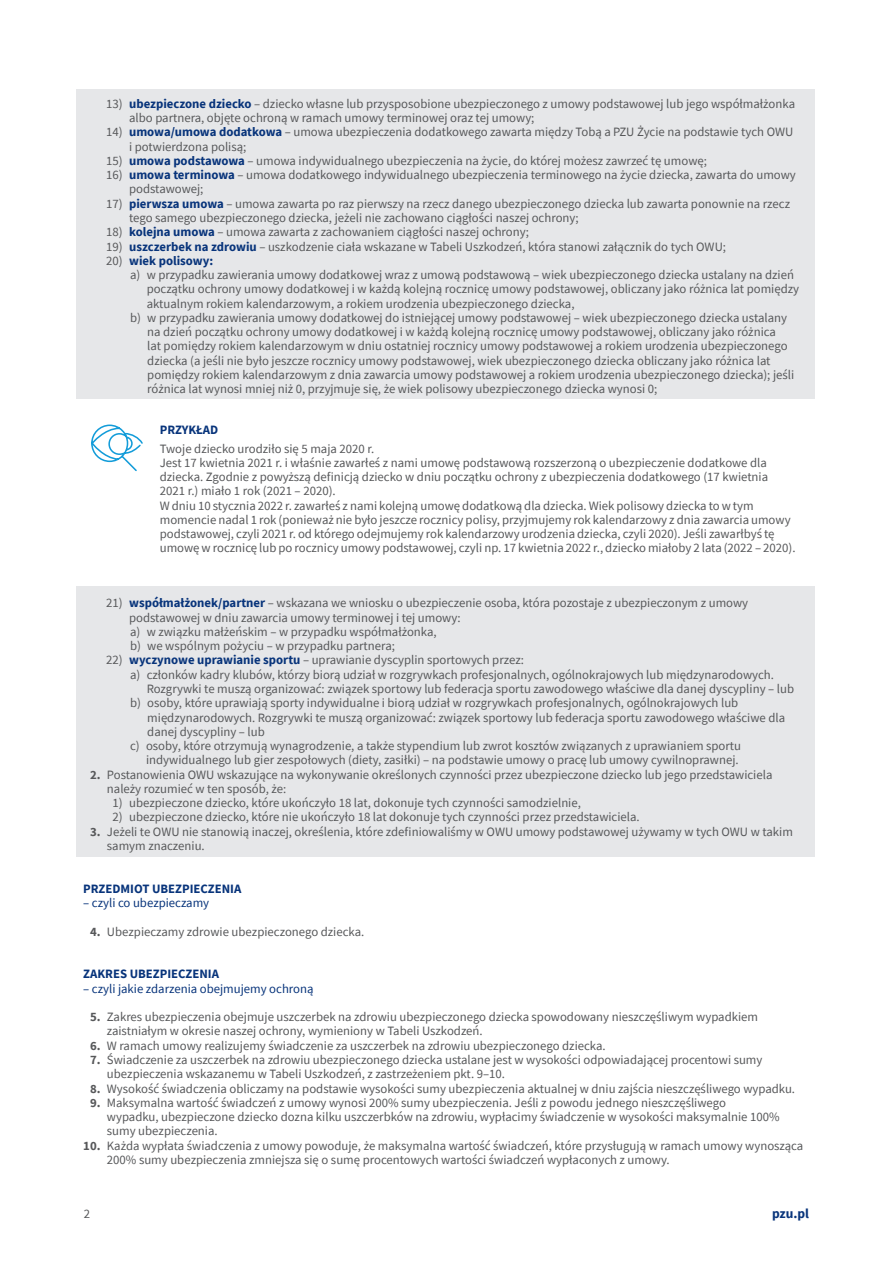
<style>
.page{position:relative;width:893px;height:1263px;background:#fff}
.page>*{position:absolute;margin:0;border:0;box-sizing:border-box;transform-origin:0 0}
.t1{font:700 13.5px "Source Sans Pro";color:#08347b}
._5_III_st_pod_2_cyfr{font:12.75px/14.2px "Source Sans Pro";color:#57585a}
._1_Treść_normal_I_st{font:12.75px/14.2px "Source Sans Pro";color:#57585a}
._2_II_st_1cyfra_pod{font:12.75px/14.2px "Source Sans Pro";color:#57585a}
._10_Treść_PRZYKŁADU{font:12.75px/14.2px "Source Sans Pro";color:#57585a;text-align:justify}
._01_ROZDZIAŁ_rozwini{font:12.75px "Source Sans Pro";color:#08347b}
._01_ROZDZIAŁ{font:700 12.75px "Source Sans Pro";color:#08347b}
._2_II_st_1cyfra_pod-2{font:700 12.75px "Source Sans Pro";color:#08347b}
.PRZYKŁAD{font:700 12.75px "Source Sans Pro";color:#08347b}
.s1{font-weight:700;color:#08347b}
.s2{font-weight:400;color:#57585a}
.s3{font-weight:700}
</style>
<div class="page">
<div style="left:77px;top:587px;width:738px;height:270px;background:#e6e7e9"></div>
<div style="left:77px;top:89px;width:738px;height:310px;background:#e6e7e9"></div>
<svg style="left:91px;top:424px;width:52px;height:48px"></svg>
<p class="_2_II_st_1cyfra_pod" style="left:129px;top:96px;width:667px;text-indent:-23px">13) <span class="s1">ubezpieczone dziecko</span> – dziecko własne lub przysposobione ubezpieczonego z umowy podstawowej lub jego współmałżonka albo partnera, objęte ochroną w ramach umowy terminowej oraz tej umowy;</p>
<p class="_2_II_st_1cyfra_pod" style="left:129px;top:125px;width:666px;text-indent:-23px">14) <span class="s1">umowa/umowa dodatkowa</span> – umowa ubezpieczenia dodatkowego zawarta między Tobą a PZU Życie na podstawie tych OWU i potwierdzona polisą;</p>
<p class="_2_II_st_1cyfra_pod" style="left:106px;top:153px;width:602px">15) <span class="s1">umowa podstawowa</span> – umowa indywidualnego ubezpieczenia na życie, do której możesz zawrzeć tę umowę;</p>
<p class="_2_II_st_1cyfra_pod" style="left:129px;top:168px;width:668px;text-indent:-23px">16) <span class="s1">umowa terminowa</span> – umowa dodatkowego indywidualnego ubezpieczenia terminowego na życie dziecka, zawarta do umowy podstawowej;</p>
<p class="_2_II_st_1cyfra_pod" style="left:129px;top:196px;width:662px;text-indent:-23px">17) <span class="s1">pierwsza umowa</span> – umowa zawarta po raz pierwszy na rzecz danego ubezpieczonego dziecka lub zawarta ponownie na rzecz tego samego ubezpieczonego dziecka, jeżeli nie zachowano ciągłości naszej ochrony;</p>
<p class="_2_II_st_1cyfra_pod" style="left:106px;top:225px;width:424px">18) <span class="s1">kolejna umowa</span> – umowa zawarta z zachowaniem ciągłości naszej ochrony;</p>
<p class="_2_II_st_1cyfra_pod" style="left:106px;top:239px;width:621px">19) <span class="s1">uszczerbek na zdrowiu</span> – uszkodzenie ciała wskazane w Tabeli Uszkodzeń, która stanowi załącznik do tych OWU;</p>
<p class="_2_II_st_1cyfra_pod-2" style="left:106px;top:252px;width:108px"><span class="s2">20)</span> wiek polisowy:</p>
<p class="_5_III_st_pod_2_cyfr" style="left:147px;top:268px;width:654px;text-indent:-17px">a) w przypadku zawierania umowy dodatkowej wraz z umową podstawową – wiek ubezpieczonego dziecka ustalany na dzień początku ochrony umowy dodatkowej i w każdą kolejną rocznicę umowy podstawowej, obliczany jako różnica lat pomiędzy aktualnym rokiem kalendarzowym, a rokiem urodzenia ubezpieczonego dziecka,</p>
<p class="_5_III_st_pod_2_cyfr" style="left:147px;top:310px;width:648px;text-indent:-17px">b) w przypadku zawierania umowy dodatkowej do istniejącej umowy podstawowej – wiek ubezpieczonego dziecka ustalany na dzień początku ochrony umowy dodatkowej i w każdą kolejną rocznicę umowy podstawowej, obliczany jako różnica<br>lat pomiędzy rokiem kalendarzowym w dniu ostatniej rocznicy umowy podstawowej a rokiem urodzenia ubezpieczonego dziecka (a jeśli nie było jeszcze rocznicy umowy podstawowej, wiek ubezpieczonego dziecka obliczany jako różnica lat pomiędzy rokiem kalendarzowym z dnia zawarcia umowy podstawowej a rokiem urodzenia ubezpieczonego dziecka); jeśli różnica lat wynosi mniej niż 0, przyjmuje się, że wiek polisowy ubezpieczonego dziecka wynosi 0;</p>
<p class="PRZYKŁAD" style="left:160px;top:421px;width:60px">PRZYKŁAD</p>
<p class="_10_Treść_PRZYKŁADU" style="left:160px;top:441px;width:216px">Twoje dziecko urodziło się 5 maja 2020 r.</p>
<p class="_10_Treść_PRZYKŁADU" style="left:160px;top:455px;width:610px">Jest 17 kwietnia 2021 r. i właśnie zawarłeś z nami umowę podstawową rozszerzoną o ubezpieczenie dodatkowe dla dziecka. Zgodnie z powyższą definicją dziecko w dniu początku ochrony z ubezpieczenia dodatkowego (17 kwietnia 2021 r.) miało 1 rok (2021 – 2020).</p>
<p class="_10_Treść_PRZYKŁADU" style="left:160px;top:498px;width:637px;text-align:left">W dniu 10 stycznia 2022 r. zawarłeś z nami kolejną umowę dodatkową dla dziecka. Wiek polisowy dziecka to w tym momencie nadal 1 rok (ponieważ nie było jeszcze rocznicy polisy, przyjmujemy rok kalendarzowy z dnia zawarcia umowy podstawowej, czyli 2021 r. od którego odejmujemy rok kalendarzowy urodzenia dziecka, czyli 2020). Jeśli zawarłbyś tę umowę w rocznicę lub po rocznicy umowy podstawowej, czyli np. 17 kwietnia 2022 r., dziecko miałoby 2 lata (2022 – 2020).</p>
<p class="_2_II_st_1cyfra_pod" style="left:129px;top:596px;width:621px;text-indent:-23px">21) <span class="s1">współmałżonek/partner</span> – wskazana we wniosku o ubezpieczenie osoba, która pozostaje z ubezpieczonym z umowy podstawowej w dniu zawarcia umowy terminowej i tej umowy:</p>
<p class="_5_III_st_pod_2_cyfr" style="left:130px;top:624px;width:308px">a) w związku małżeńskim – w przypadku współmałżonka,</p>
<p class="_5_III_st_pod_2_cyfr" style="left:130px;top:639px;width:266px">b) we wspólnym pożyciu – w przypadku partnera;</p>
<p class="_2_II_st_1cyfra_pod" style="left:106px;top:653px;width:419px">22) <span class="s1">wyczynowe uprawianie sportu</span> – uprawianie dyscyplin sportowych przez:</p>
<p class="_5_III_st_pod_2_cyfr" style="left:147px;top:667px;width:649px;text-indent:-17px">a) członków kadry klubów, którzy biorą udział w rozgrywkach profesjonalnych, ogólnokrajowych lub międzynarodowych.<br>Rozgrywki te muszą organizować: związek sportowy lub federacja sportu zawodowego właściwe dla danej dyscypliny – lub</p>
<p class="_5_III_st_pod_2_cyfr" style="left:147px;top:696px;width:639px;text-indent:-17px">b) osoby, które uprawiają sporty indywidualne i biorą udział w rozgrywkach profesjonalnych, ogólnokrajowych lub międzynarodowych. Rozgrywki te muszą organizować: związek sportowy lub federacja sportu zawodowego właściwe dla danej dyscypliny – lub</p>
<p class="_5_III_st_pod_2_cyfr" style="left:130px;top:739px;width:613px;text-align:right">c) osoby, które otrzymują wynagrodzenie, a także stypendium lub zwrot kosztów związanych z uprawianiem sportu indywidualnego lub gier zespołowych (diety, zasiłki) – na podstawie umowy o pracę lub umowy cywilnoprawnej.</p>
<p class="_1_Treść_normal_I_st" style="left:107px;top:767px;width:667px;text-indent:-17px"><span class="s3">2.</span> Postanowienia OWU wskazujące na wykonywanie określonych czynności przez ubezpieczone dziecko lub jego przedstawiciela należy rozumieć w ten sposób, że:</p>
<p class="_2_II_st_1cyfra_pod" style="left:113px;top:796px;width:470px">1) ubezpieczone dziecko, które ukończyło 18 lat, dokonuje tych czynności samodzielnie,</p>
<p class="_2_II_st_1cyfra_pod" style="left:113px;top:810px;width:529px">2) ubezpieczone dziecko, które nie ukończyło 18 lat dokonuje tych czynności przez przedstawiciela.</p>
<p class="_1_Treść_normal_I_st" style="left:107px;top:824px;width:687px;text-indent:-17px"><span class="s3">3.</span> Jeżeli te OWU nie stanowią inaczej, określenia, które zdefiniowaliśmy w OWU umowy podstawowej używamy w tych OWU w takim samym znaczeniu.</p>
<p class="_01_ROZDZIAŁ" style="left:83px;top:880px;width:160px">PRZEDMIOT UBEZPIECZENIA</p>
<p class="_01_ROZDZIAŁ_rozwini" style="left:83px;top:895px;width:127px">– czyli co ubezpieczamy</p>
<p class="_1_Treść_normal_I_st" style="left:90px;top:924px;width:276px"><span class="s3">4.</span> Ubezpieczamy zdrowie ubezpieczonego dziecka.</p>
<p class="_01_ROZDZIAŁ" style="left:83px;top:965px;width:137px">ZAKRES UBEZPIECZENIA</p>
<p class="_01_ROZDZIAŁ_rozwini" style="left:83px;top:980px;width:232px">– czyli jakie zdarzenia obejmujemy ochroną</p>
<p class="_1_Treść_normal_I_st" style="left:107px;top:1010px;width:653px;text-indent:-17px"><span class="s3">5.</span> Zakres ubezpieczenia obejmuje uszczerbek na zdrowiu ubezpieczonego dziecka spowodowany nieszczęśliwym wypadkiem zaistniałym w okresie naszej ochrony, wymieniony w Tabeli Uszkodzeń.</p>
<p class="_1_Treść_normal_I_st" style="left:90px;top:1038px;width:517px"><span class="s3">6.</span> W ramach umowy realizujemy świadczenie za uszczerbek na zdrowiu ubezpieczonego dziecka.</p>
<p class="_1_Treść_normal_I_st" style="left:107px;top:1052px;width:657px;text-indent:-17px"><span class="s3">7.</span> Świadczenie za uszczerbek na zdrowiu ubezpieczonego dziecka ustalane jest w wysokości odpowiadającej procentowi sumy ubezpieczenia wskazanemu w Tabeli Uszkodzeń, z zastrzeżeniem pkt. 9–10.</p>
<p class="_1_Treść_normal_I_st" style="left:90px;top:1081px;width:707px"><span class="s3">8.</span> Wysokość świadczenia obliczamy na podstawie wysokości sumy ubezpieczenia aktualnej w dniu zajścia nieszczęśliwego wypadku.</p>
<p class="_1_Treść_normal_I_st" style="left:107px;top:1095px;width:674px;text-indent:-17px"><span class="s3">9.</span> Maksymalna wartość świadczeń z umowy wynosi 200% sumy ubezpieczenia. Jeśli z powodu jednego nieszczęśliwego wypadku, ubezpieczone dziecko dozna kilku uszczerbków na zdrowiu, wypłacimy świadczenie w wysokości maksymalnie 100% sumy ubezpieczenia.</p>
<p class="_1_Treść_normal_I_st" style="left:107px;top:1138px;width:698px;text-indent:-24px"><span class="s3">10.</span> Każda wypłata świadczenia z umowy powoduje, że maksymalna wartość świadczeń, które przysługują w ramach umowy wynosząca<br>200% sumy ubezpieczenia zmniejsza się o sumę procentowych wartości świadczeń wypłaconych z umowy.</p>
<p class="_5_III_st_pod_2_cyfr" style="left:84px;top:1207px;width:8px">2</p>
<p class="t1" style="left:772px;top:1205px;width:38px">pzu.pl</p>
</div>
